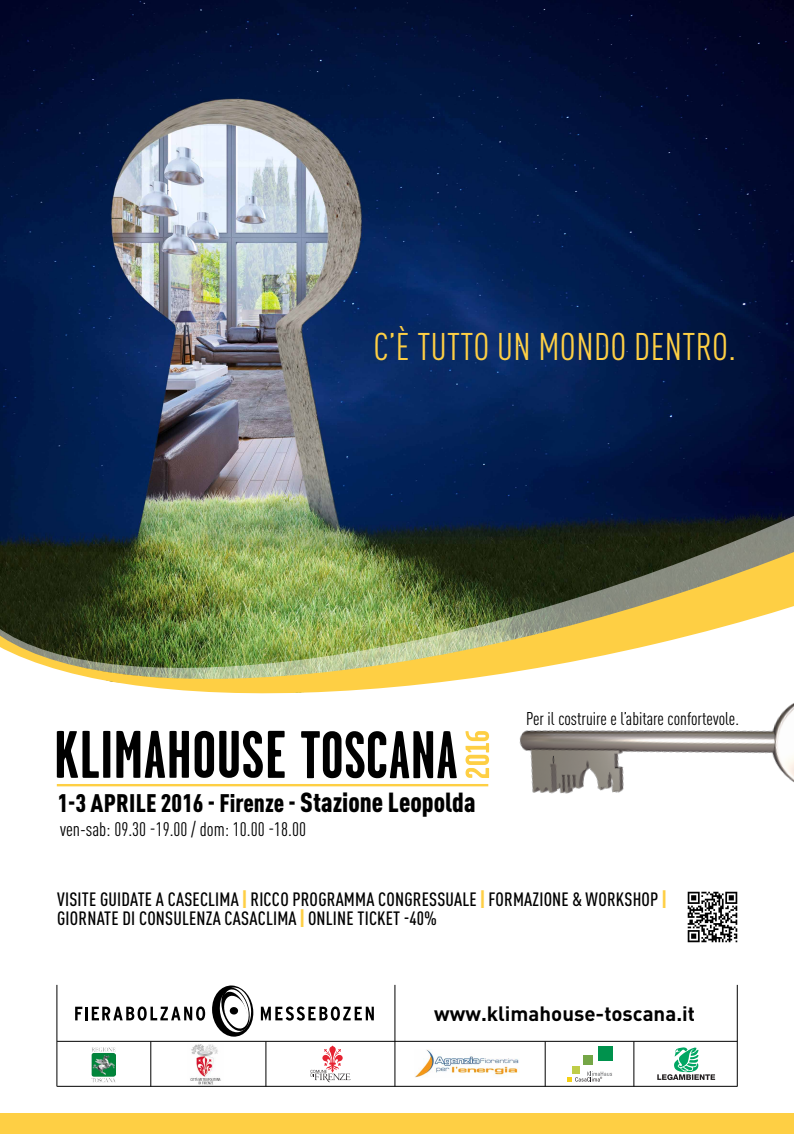
<style>
.page{position:relative;width:794px;height:1134px;background:#fff}
.page>*{position:absolute;margin:0;border:0;box-sizing:border-box;transform-origin:0 0}
.t1{font:condensed 38px "DIN Pro";letter-spacing:.01em;color:#fecf44}
.t2{font:900 condensed 25.08px "DIN Pro";letter-spacing:.005em;color:#000}
.t3{font:700 20.52px "DIN Pro";color:#000}
.t4{font:condensed 19.36px "DIN Pro";color:#000}
.t5{font:500 condensed 19.04px "DIN Pro";letter-spacing:.01em;color:#000}
.t6{font:condensed 18.24px "DIN Pro";color:#000}
.s1{font-size:27.24px}
.s2{font-weight:900;font-size:34.28px;color:#fecf44}
</style>
<div class="page">
<img style="left:0;top:0;width:794px;height:181px">
<svg style="left:56px;top:730px;width:682px;height:350px"></svg>
<svg style="left:0;top:181px;width:794px;height:56px;background:#3a4b6e"></svg>
<img style="left:0;top:237px;width:794px;height:457px">
<img style="left:502px;top:617px;width:292px;height:227px">
<svg style="left:57px;top:731px;width:228px;height:47px"></svg>
<svg style="left:301px;top:731px;width:156px;height:47px"></svg>
<svg style="left:465px;top:731px;width:24px;height:47px"></svg>
<hr style="left:57px;top:784px;width:431px;height:2px;background:#fecf44">
<div style="left:0;top:1113px;width:794px;height:21px;background:#fecf44"></div>
<img style="left:686px;top:891px;width:52px;height:52px">
<svg style="left:212px;top:985px;width:42px;height:52px"></svg>
<svg style="left:75px;top:1006px;width:130px;height:14px"></svg>
<svg style="left:261px;top:1006px;width:113px;height:15px"></svg>
<img style="left:188px;top:1044px;width:36px;height:41px">
<img style="left:91px;top:1047px;width:24px;height:35px">
<img style="left:415px;top:1049px;width:105px;height:29px">
<svg style="left:657px;top:1046px;width:58px;height:34px"></svg>
<svg style="left:310px;top:1045px;width:40px;height:37px"></svg>
<div style="left:572px;top:1066px;width:7px;height:7px;background:#bfcd48"></div>
<div style="left:583px;top:1055px;width:10px;height:9px;background:#75a646"></div>
<div style="left:598px;top:1046px;width:14px;height:14px;background:#00924d"></div>
<svg style="left:567px;top:1071px;width:45px;height:10px"></svg>
<hr style="left:57px;top:1041px;width:680px;height:1px;background:#000">
<hr style="left:395px;top:985px;width:1px;height:101px;background:#000">
<hr style="left:266px;top:1041px;width:1px;height:45px;background:#000">
<hr style="left:151px;top:1041px;width:1px;height:45px;background:#000">
<hr style="left:545px;top:1041px;width:1px;height:45px;background:#000">
<hr style="left:633px;top:1041px;width:1px;height:45px;background:#000">
<hr style="left:57px;top:1086px;width:680px;height:1px;background:#000">
<hr style="left:737px;top:985px;width:1px;height:101px;background:#000">
<hr style="left:57px;top:985px;width:1px;height:101px;background:#000">
<h1 class="t1" style="left:373px;top:319px;width:364px">C’è TUTTO UN MONDO DENTRO.</h1>
<h2 class="t2" style="left:58px;top:784px;width:419px">1-3 aprile 2016 - firenze - <span class="s1">Stazione Leopolda</span></h2>
<p class="t4" style="left:60px;top:815px;width:247px">ven-sab: 09.30 -19.00 / dom: 10.00 -18.00</p>
<p class="t6" style="left:526px;top:705px;width:214px">Per il costruire e l’abitare confortevole.</p>
<p class="t5" style="left:57px;top:885px;width:374px">VISITE GUIDATE A CASECLIMA <span class="s2">ı</span> RICCO PROGRAMMA CONGRESSUA</p>
<p class="t5" style="left:462px;top:885px;width:205px">LE <span class="s2">ı</span> FORMAZIONE &amp; WORKSHOP <span class="s2">ı</span></p>
<p class="t5" style="left:57px;top:904px;width:381px">GIORNATE DI CONSULENZA CASACLIMA <span class="s2">ı</span> ONLINE TICKET -40%</p>
<p class="t3" style="left:434px;top:999px;width:262px">www.klimahouse-toscana.it</p>
</div>
